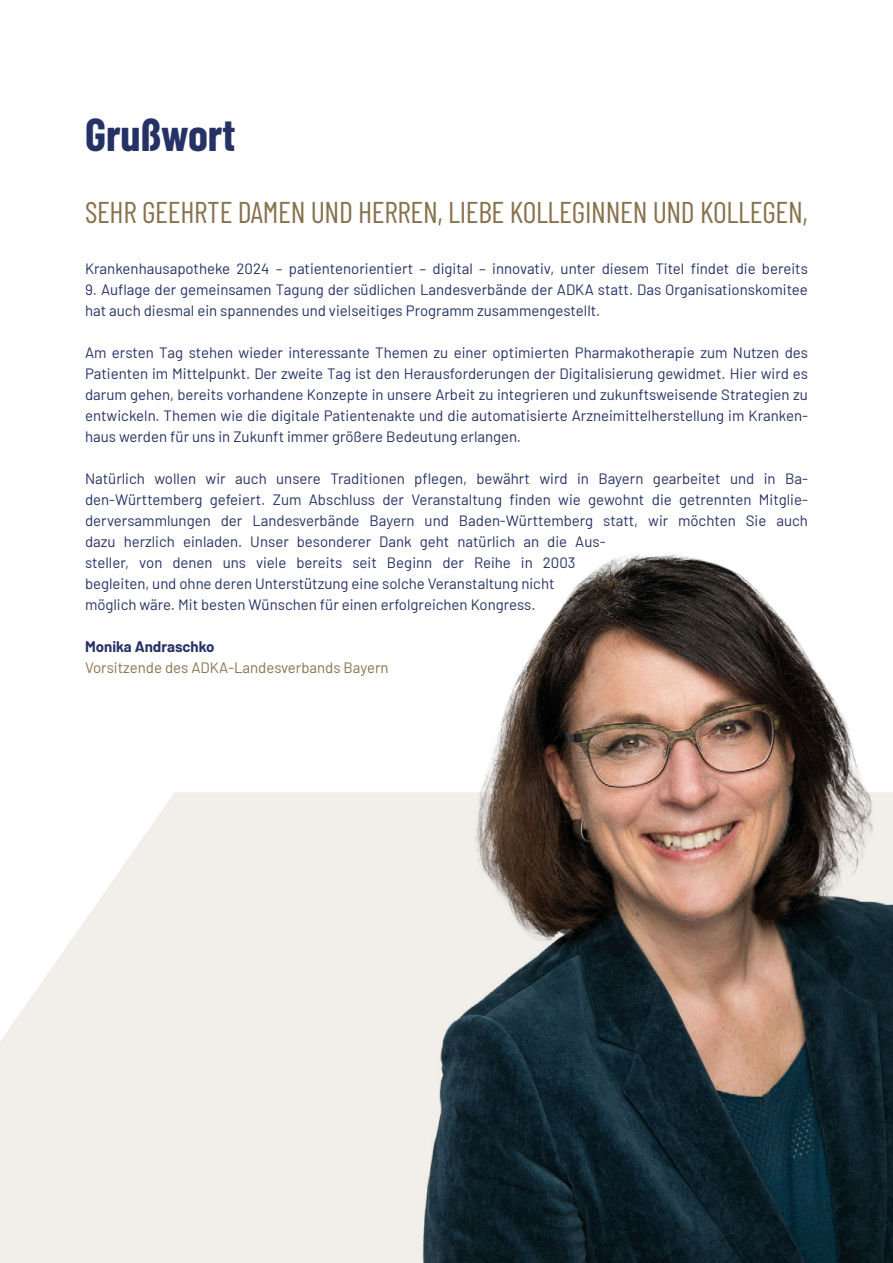
<style>
.page{position:relative;width:893px;height:1263px;background:#fff}
.page>*{position:absolute;margin:0;border:0;box-sizing:border-box;transform-origin:0 0}
.t1{font:700 45px "Barlow Condensed";color:#263165}
.t2{font:30px "Barlow Condensed";letter-spacing:-.01em;color:#88724d}
.t3{font:15px/21px "Barlow";color:#263165}
.t4{font:15px "Barlow";color:#88724d}
.t5{font:700 15px "Barlow";color:#263165}
</style>
<div class="page">
<svg style="left:0;top:792px;width:395px;height:471px;background:#f3f0ed"></svg>
<img style="left:395px;top:554px;width:498px;height:709px">
<h1 class="t1" style="left:85px;top:118px;width:152px">Grußwort</h1>
<h2 class="t2" style="left:85px;top:195px;width:724px">SEHR GEEHRTE DAMEN UND HERREN, LIEBE KOLLEGINNEN UND KOLLEGEN,</h2>
<p class="t3" style="left:85px;top:257px;width:724px">Krankenhausapotheke 2024 – patientenorientiert – digital – innovativ, unter diesem Titel findet die bereits</p>
<p class="t3" style="left:85px;top:278px;width:724px">9. Auflage der gemeinsamen Tagung der südlichen Landesverbände der ADKA statt. Das Organisationskomitee hat auch diesmal ein spannendes und vielseitiges Programm zusammengestellt.</p>
<p class="t3" style="left:85px;top:341px;width:724px;text-align:justify">Am ersten Tag stehen wieder interessante Themen zu einer optimierten Pharmakotherapie zum Nutzen des Patienten im Mittelpunkt. Der zweite Tag ist den Herausforderungen der Digitalisierung gewidmet. Hier wird es darum gehen, bereits vorhandene Konzepte in unsere Arbeit zu integrieren und zukunftsweisende Strategien zu entwickeln. Themen wie die digitale Patientenakte und die automatisierte Arzneimittelherstellung im Kranken&shy;haus werden für uns in Zukunft immer größere Bedeutung erlangen.</p>
<p class="t3" style="left:85px;top:467px;width:724px">Natürlich wollen wir auch unsere Traditionen pflegen, bewährt wird in Bayern gearbeitet und in Ba&shy;den-Württemberg gefeiert. Zum Abschluss der Veranstaltung finden wie gewohnt die getrennten Mitglie&shy;derversammlungen der Landesverbände Bayern und Baden-Württemberg statt, wir möchten Sie auch dazu herzlich einladen. Unser besonderer Dank geht natürlich an die Aus-<br>steller, von denen uns viele bereits seit Beginn der Reihe in 2003<br>begleiten, und ohne deren Unterstützung eine solche Veranstaltung nicht<br>möglich wäre. Mit besten Wünschen für einen erfolgreichen Kongress.</p>
<p class="t5" style="left:85px;top:641px;width:131px">Monika Andraschko</p>
<p class="t4" style="left:85px;top:657px;width:305px">Vorsitzende des ADKA-Landesverbands Bayern</p>
</div>
